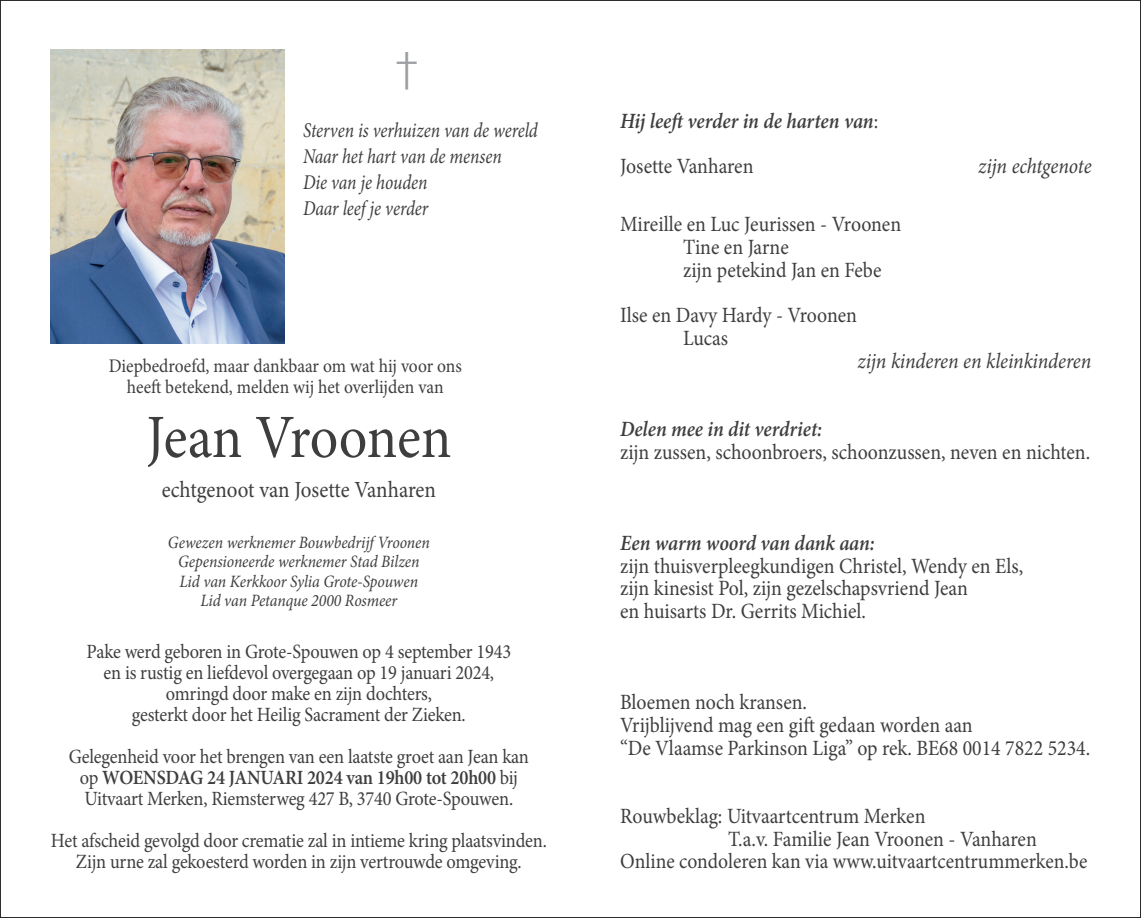
<style>
.page{position:relative;width:1141px;height:918px;background:#fff}
.page>*{position:absolute;margin:0;border:0;box-sizing:border-box;transform-origin:0 0}
.t1{font:61.6px "Minion Pro";letter-spacing:-.01em;color:#3e3e3f;scale:.91 1}
.t2{font:300 43.4px "Helvetica Neue";color:#9d9fa2}
.t3{font:23.1px "Minion Pro";letter-spacing:-.005em;color:#3e3e3f;scale:.91 1}
.t4{font:21.7px/22.8px "Minion Pro";color:#3e3e3f;scale:.91 1}
.t5{font:italic 600 21.7px/45.5px "Minion Pro";color:#3e3e3f;scale:.91 1}
.t6{font:italic 21.7px "Minion Pro";letter-spacing:-.01em;color:#3e3e3f;scale:.91 1}
.t7{font:21.53px "Minion Pro";color:#3e3e3f;scale:.91 1}
.t8{font:italic 21px/26.2px "Minion Pro";letter-spacing:-.005em;color:#3e3e3f;scale:.83 1}
.t9{font:20.3px/21px "Minion Pro";letter-spacing:-.01em;color:#3e3e3f;text-align:center;scale:.91 1}
.t10{font:19.25px/21px "Minion Pro";color:#3e3e3f;text-align:center;scale:.91 1}
.t11{font:italic 17.32px/19.2px "Minion Pro";letter-spacing:-.005em;color:#3e3e3f;text-align:center;scale:.91 1}
.s1{font-weight:600}
.s2{font-weight:400;font-style:normal}
</style>
<div class="page">
<img style="left:51px;top:50px;width:233px;height:293px">
<h2 class="t2" style="left:395px;top:41px;width:26px">†</h2>
<p class="t8" style="left:303px;top:117px;width:284px">Sterven is verhuizen van de wereld<br>Naar het hart van de mensen<br>Die van je houden<br>Daar leef je verder</p>
<p class="t10" style="left:109px;top:356px;width:390px">Diepbedroefd, maar dankbaar om wat hij voor ons heeft betekend, melden wij het overlijden van</p>
<h1 class="t1" style="left:146px;top:396px;width:337px">Jean Vroonen</h1>
<p class="t3" style="left:162px;top:474px;width:303px">echtgenoot van Josette Vanharen</p>
<p class="t11" style="left:168px;top:533px;width:289px">Gewezen werknemer Bouwbedrijf Vroonen Gepensioneerde werknemer Stad Bilzen Lid van Kerkkoor Sylia Grote-Spouwen Lid van Petanque 2000 Rosmeer</p>
<p class="t9" style="left:87px;top:641px;width:468px">Pake werd geboren in Grote-Spouwen op 4 september 1943 en is rustig en liefdevol overgegaan op 19 januari 2024, omringd door make en zijn dochters,<br>gesterkt door het Heilig Sacrament der Zieken.</p>
<p class="t9" style="left:69px;top:746px;width:507px">Gelegenheid voor het brengen van een laatste groet aan Jean kan op <span class="s1">WOENSDAG 24 JANUARI 2024 van 19h00 tot 20h00</span> bij<br>Uitvaart Merken, Riemsterweg 427 B, 3740 Grote-Spouwen.</p>
<p class="t9" style="left:51px;top:830px;width:546px">Het afscheid gevolgd door crematie zal in intieme kring plaatsvinden.<br>Zijn urne zal gekoesterd worden in zijn vertrouwde omgeving.</p>
<p class="t5" style="left:620px;top:98px;width:285px">Hij leeft verder in de harten van<span class="s2">:<br>Josette Vanharen</span></p>
<p class="t6" style="left:978px;top:152px;width:126px">zijn echtgenote</p>
<p class="t4" style="left:683px;top:213px;width:241px;text-indent:-63px">Mireille en Luc Jeurissen - Vroonen<br>Tine en Jarne<br>zijn petekind Jan en Febe</p>
<p class="t4" style="left:683px;top:304px;width:193px;text-indent:-63px">Ilse en Davy Hardy - Vroonen<br>Lucas</p>
<p class="t6" style="left:858px;top:346px;width:258px">zijn kinderen en kleinkinderen</p>
<p class="t5" style="left:620px;top:406px;width:224px">Delen mee in dit verdriet:</p>
<p class="t4" style="left:620px;top:440px;width:518px">zijn zussen, schoonbroers, schoonzussen, neven en nichten.</p>
<p class="t5" style="left:620px;top:520px;width:281px">Een warm woord van dank aan:</p>
<p class="t4" style="left:620px;top:554px;width:444px">zijn thuisverpleegkundigen Christel, Wendy en Els, zijn kinesist Pol, zijn gezelschapsvriend Jean<br>en huisarts Dr. Gerrits Michiel.</p>
<p class="t4" style="left:620px;top:691px;width:518px">Bloemen noch kransen.<br>Vrijblijvend mag een gift gedaan worden aan<br>“De Vlaamse Parkinson Liga” op rek. BE68 0014 7822 5234.</p>
<p class="t4" style="left:728px;top:804px;width:341px;text-indent:-108px">Rouwbeklag: Uitvaartcentrum Merken<br>T.a.v. Familie Jean Vroonen - Vanharen</p>
<p class="t7" style="left:620px;top:847px;width:515px">Online condoleren kan via www.uitvaartcentrummerken.be</p>
</div>
